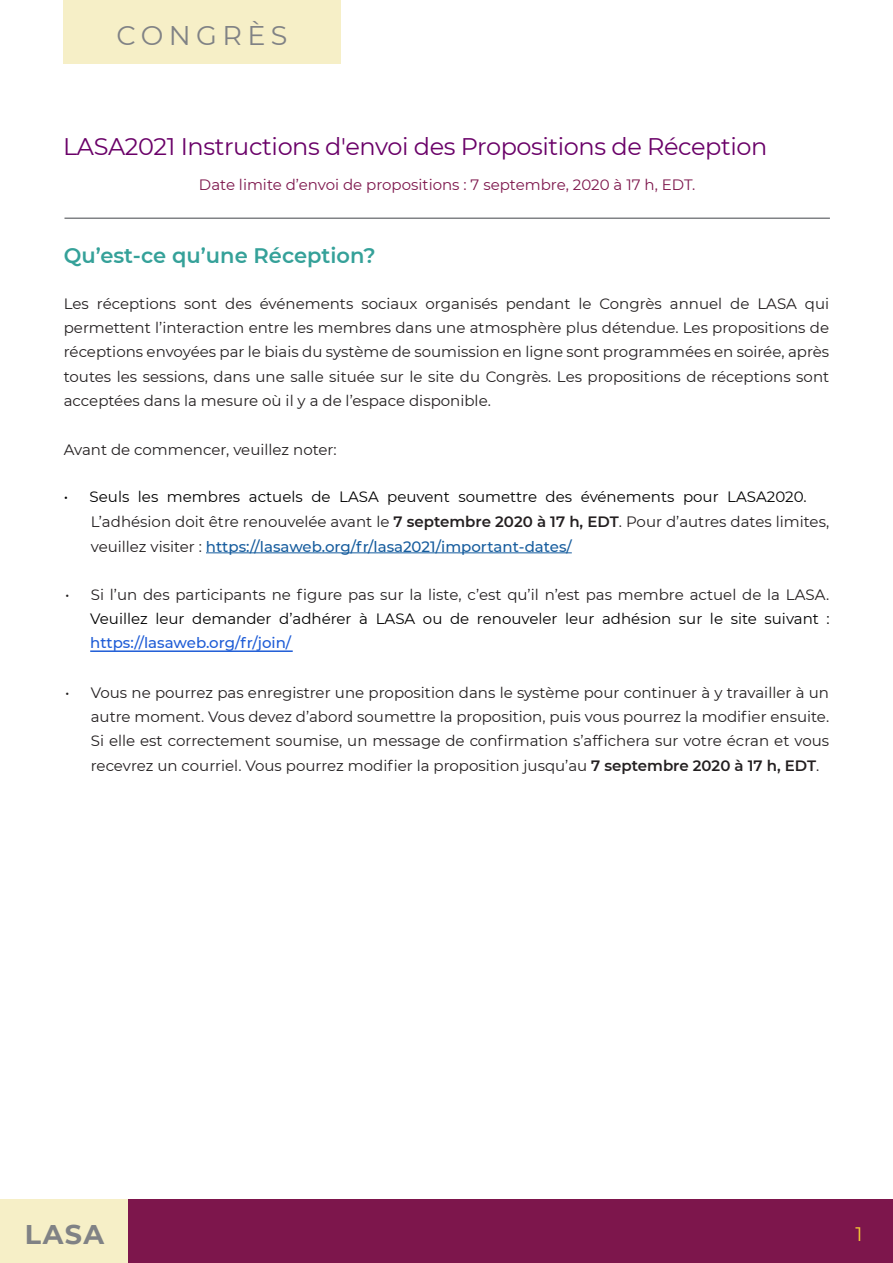
<style>
.page{position:relative;width:893px;height:1263px;background:#fff}
.page>*{position:absolute;margin:0;border:0;box-sizing:border-box;transform-origin:0 0}
.t1{font:27px "Montserrat";letter-spacing:.2em;color:#808285}
.t2{font:700 27px "Montserrat";color:#808285}
.t3{font:24px "Montserrat";letter-spacing:-.015em;color:#6a0068}
.t4{font:600 21px "Montserrat";color:#35a199}
.t5{font:19.5px "Montserrat";color:#f8ce34}
.Cuerpo_de_texto{font:15px/24.3px "Montserrat";color:#231f20;text-align:justify}
.t6{font:15px "Montserrat";color:#000}
.t7{font:15px "Montserrat";color:#7d164c}
.t8{font:500 15px "Montserrat";color:#1e5cd6}
.s1{font-weight:600}
.s2{font-weight:500;color:#175d9e}
</style>
<div class="page">
<div style="left:0;top:1199px;width:129px;height:64px;background:#f6efc7"></div>
<div style="left:129px;top:1199px;width:764px;height:64px;background:#7d164c"></div>
<div style="left:64px;top:0;width:276px;height:64px;background:#f6efc7"></div>
<hr style="left:64px;top:217px;width:766px;height:2px;background:#808285">
<hr style="left:206px;top:552px;width:366px;height:1px;background:#175d9e">
<hr style="left:90px;top:650px;width:203px;height:2px;background:#1e5cd6">
<p class="t1" style="left:116px;top:17px;width:173px">CONGRÈS</p>
<p class="t1" style="left:103px;top:17px;width:201px">CONGRESO</p>
<h2 class="t3" style="left:63px;top:132px;width:706px">LASA2021 Instructions d'envoi des Propositions de Réception</h2>
<p class="t7" style="left:199px;top:174px;width:498px">Date limite d’envoi de propositions : 7 septembre, 2020 à 17 h, EDT.</p>
<p class="t4" style="left:64px;top:240px;width:313px">Qu’est-ce qu’une Réception?</p>
<p class="Cuerpo_de_texto" style="left:64px;top:291px;width:767px">Les réceptions sont des événements sociaux organisés pendant le Congrès annuel de LASA qui permettent l’interaction entre les membres dans une atmosphère plus détendue. Les propositions de réceptions envoyées par le biais du système de soumission en ligne sont programmées en soirée, après toutes les sessions, dans une salle située sur le site du Congrès. Les propositions de réceptions sont acceptées dans la mesure où il y a de l’espace disponible.</p>
<p class="Cuerpo_de_texto" style="left:64px;top:436px;width:275px">Avant de commencer, veuillez noter:</p>
<p class="t6" style="left:64px;top:488px;width:744px">• Seuls les membres actuels de LASA peuvent soumettre des événements pour LASA2020.</p>
<p class="Cuerpo_de_texto" style="left:91px;top:509px;width:740px">L’adhésion doit être renouvelée avant le <span class="s1">7 septembre 2020 à 17 h, EDT</span>. Pour d’autres dates limites, veuillez visiter : <span class="s2">https://lasaweb.org/fr/lasa2021/important-dates/</span></p>
<p class="Cuerpo_de_texto" style="left:65px;top:582px;width:766px">• Si l’un des participants ne figure pas sur la liste, c’est qu’il n’est pas membre actuel de la LASA.</p>
<p class="t6" style="left:90px;top:610px;width:741px">Veuillez leur demander d’adhérer à LASA ou de renouveler leur adhésion sur le site suivant :</p>
<p class="t8" style="left:90px;top:634px;width:203px">https://lasaweb.org/fr/join/</p>
<p class="Cuerpo_de_texto" style="left:91px;top:679px;width:740px;text-indent:-26px">• Vous ne pourrez pas enregistrer une proposition dans le système pour continuer à y travailler à un autre moment. Vous devez d’abord soumettre la proposition, puis vous pourrez la modifier ensuite.<br>Si elle est correctement soumise, un message de confirmation s’affichera sur votre écran et vous recevrez un courriel. Vous pourrez modifier la proposition jusqu’au <span class="s1">7 septembre 2020 à 17 h, EDT</span>.</p>
<p class="t2" style="left:25px;top:1215px;width:81px">LASA</p>
<p class="t5" style="left:855px;top:1220px;width:9px">1</p>
</div>
